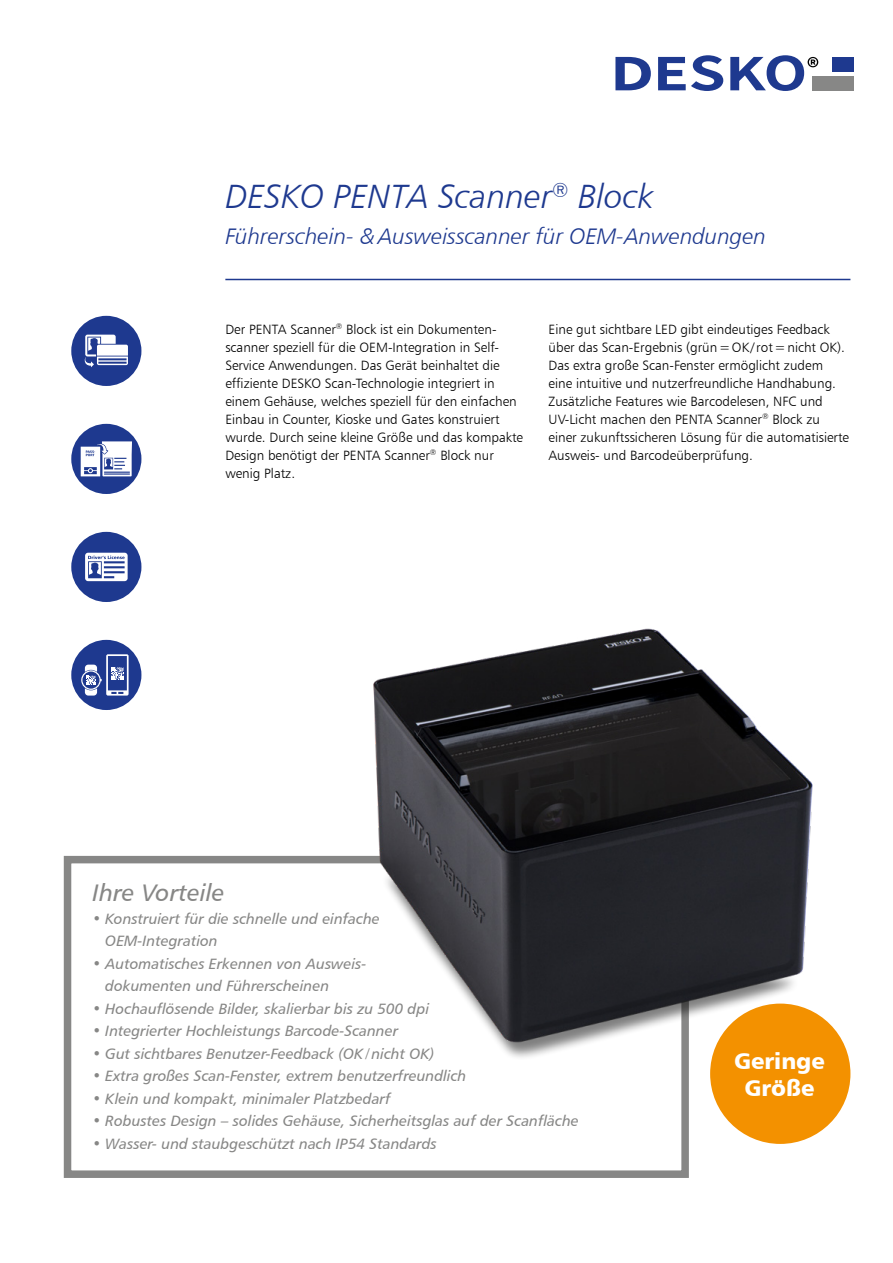
<style>
.page{position:relative;width:893px;height:1263px;background:#fff}
.page>*{position:absolute;margin:0;border:0;box-sizing:border-box;transform-origin:0 0}
.t1{font:33.75px "Humanist 777 BT Light Italic B";color:#1e398f}
.t2{font:24px "Humanist 777 BT Italic B";color:#878786}
.t3{font:22.5px "Humanist 777 BT Light Italic B";color:#1e398f}
.t4{font:22.5px/27px "Humanist 777 BT Black B";color:#fff;text-align:center}
.t5{font:15px/22.5px "Humanist 777 BT Italic B";color:#878786}
.t6{font:13.5px/18px "Humanist 777 BT Light B";color:#000}
</style>
<div class="page">
<svg style="left:615px;top:57px;width:36px;height:33px"></svg>
<svg style="left:658px;top:55px;width:65px;height:36px"></svg>
<svg style="left:730px;top:55px;width:88px;height:36px"></svg>
<div style="left:832px;top:57px;width:22px;height:14px;background:#1e398f"></div>
<div style="left:812px;top:76px;width:42px;height:14px;background:#878786"></div>
<hr style="left:225px;top:279px;width:625px;height:1px;background:#1e398f">
<div style="left:64px;top:856px;width:625px;height:322px;border:8px solid #878786"></div>
<div style="left:71px;top:316px;width:70px;height:70px;background:#1e398f;border-radius:50%"></div>
<svg style="left:85px;top:335px;width:43px;height:32px"></svg>
<div style="left:71px;top:424px;width:70px;height:70px;background:#1e398f;border-radius:50%"></div>
<svg style="left:81px;top:441px;width:51px;height:35px;background:#c0c8e0"></svg>
<div style="left:71px;top:640px;width:70px;height:70px;background:#1e398f;border-radius:50%"></div>
<svg style="left:81px;top:654px;width:48px;height:41px"></svg>
<div style="left:380px;top:870px;width:420px;height:191px;background:#fff"></div>
<img style="left:359px;top:628px;width:470px;height:427px">
<div style="left:710px;top:1003px;width:140px;height:141px;background:#f39100;border-radius:50%"></div>
<div style="left:71px;top:532px;width:70px;height:70px;background:#1e398f;border-radius:50%"></div>
<svg style="left:85px;top:553px;width:43px;height:28px"></svg>
<h1 class="t1" style="left:225px;top:175px;width:431px">DESKO PENTA Scanner<sup>®</sup> Block</h1>
<h3 class="t3" style="left:225px;top:222px;width:542px">Führerschein- &amp;Ausweisscanner für OEM-Anwendungen</h3>
<p class="t6" style="left:225px;top:320px;width:299px">Der PENTA Scanner<sup>®</sup> Block ist ein Dokumenten&shy;scanner speziell für die OEM-Integration in Self-- Service Anwendungen. Das Gerät beinhaltet die effiziente DESKO Scan-Technologie integriert in einem Gehäuse, welches speziell für den einfachen Einbau in Counter, Kioske und Gates konstruiert wurde. Durch seine kleine Größe und das kompakte Design benötigt der PENTA Scanner<sup>®</sup> Block nur wenig Platz.</p>
<p class="t6" style="left:549px;top:320px;width:302px">Eine gut sichtbare LED gibt eindeutiges Feedback über das Scan-Ergebnis (grün=OK/rot=nicht OK).<br>Das extra große Scan-Fenster ermöglicht zudem eine intuitive und nutzerfreundliche Handhabung.<br>Zusätzliche Features wie Barcodelesen, NFC und UV-Licht machen den PENTA Scanner<sup>®</sup> Block zu einer zukunftssicheren Lösung für die automatisierte Ausweis- und Barcodeüberprüfung.</p>
<h2 class="t2" style="left:93px;top:878px;width:133px">Ihre Vorteile</h2>
<p class="t5" style="left:105px;top:907px;width:276px;text-indent:-13px">• Konstruiert für die schnelle und einfache<br>OEM-Integration</p>
<p class="t5" style="left:105px;top:952px;width:262px;text-indent:-13px">• Automatisches Erkennen von Ausweis&shy;dokumenten und Führerscheinen</p>
<p class="t5" style="left:93px;top:997px;width:338px">• Hochauflösende Bilder, skalierbar bis zu 500 dpi</p>
<p class="t5" style="left:93px;top:1019px;width:307px">• Integrierter Hochleistungs Barcode-Scanner</p>
<p class="t5" style="left:93px;top:1042px;width:343px">• Gut sichtbares Benutzer-Feedback (OK/nicht OK)</p>
<p class="t5" style="left:93px;top:1064px;width:375px">• Extra großes Scan-Fenster, extrem benutzerfreundlich</p>
<p class="t5" style="left:93px;top:1087px;width:299px">• Klein und kompakt, minimaler Platzbedarf</p>
<p class="t5" style="left:93px;top:1109px;width:488px">• Robustes Design – solides Gehäuse, Sicherheitsglas auf der Scanfläche</p>
<p class="t5" style="left:93px;top:1132px;width:346px">• Wasser- und staubgeschützt nach IP54 Standards</p>
<h3 class="t4" style="left:734px;top:1047px;width:92px">Geringe<br>Größe</h3>
</div>
